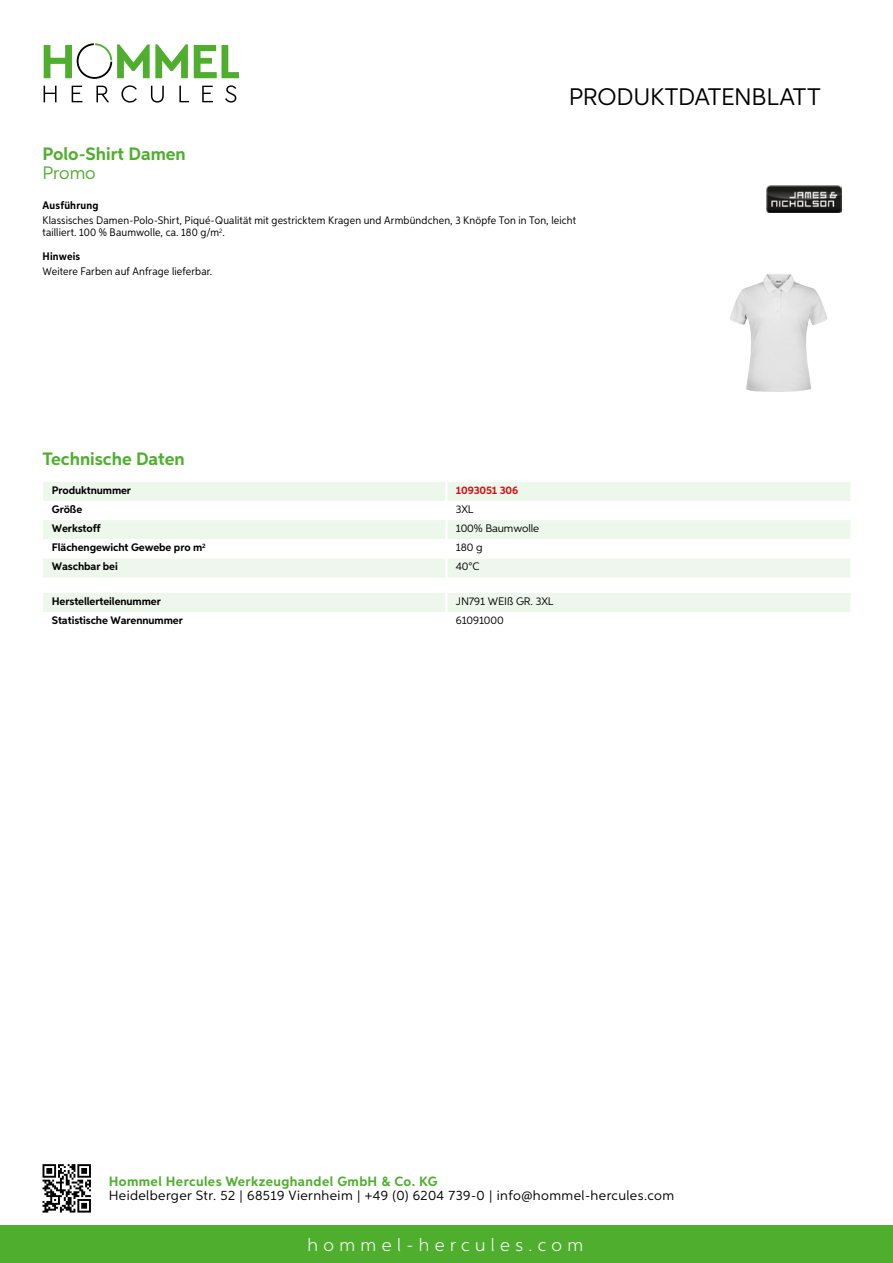
<style>
.page{position:relative;width:893px;height:1263px;background:#fff}
.page>*{position:absolute;margin:0;border:0;box-sizing:border-box;transform-origin:0 0}
.t1{font:24px "Aspira";letter-spacing:-.01em;color:#000}
.t2{font:700 18px "Aspira";color:#50ae2f}
.t3{font:300 18px "Aspira";letter-spacing:.3em;color:#fff}
.t4{font:18px "Aspira";color:#50ae2f}
.t5{font:13.5px "Aspira";letter-spacing:.03em;color:#000}
.t6{font:700 13.5px "Aspira";letter-spacing:.03em;color:#50ae2f}
.t7{font:10.95px/12px "Aspira Nar";letter-spacing:.015em;color:#000}
.t8{font:700 10.95px "Aspira";letter-spacing:-.01em;color:#000}
.t9{font:10.95px "Aspira";letter-spacing:-.01em;color:#000}
.t10{font:700 10.95px "Aspira Nar";letter-spacing:.02em;color:#000}
.t11{font:700 10.95px "Aspira";letter-spacing:-.01em;color:#cd1013}
</style>
<div class="page">
<div style="left:0;top:1226px;width:893px;height:37px;background:#50ae2f"></div>
<svg style="left:43px;top:1164px;width:48px;height:48px"></svg>
<svg style="left:194px;top:45px;width:45px;height:33px"></svg>
<svg style="left:44px;top:43px;width:144px;height:36px"></svg>
<svg style="left:44px;top:86px;width:13px;height:16px"></svg>
<svg style="left:72px;top:86px;width:10px;height:16px"></svg>
<svg style="left:96px;top:86px;width:13px;height:16px"></svg>
<svg style="left:121px;top:85px;width:16px;height:18px"></svg>
<svg style="left:151px;top:86px;width:13px;height:17px"></svg>
<svg style="left:179px;top:86px;width:10px;height:16px"></svg>
<svg style="left:202px;top:86px;width:11px;height:16px"></svg>
<svg style="left:225px;top:85px;width:11px;height:18px"></svg>
<div style="left:43px;top:482px;width:807px;height:95px;background:#eef7eb"></div>
<svg style="left:43px;top:501px;width:807px;height:57px"></svg>
<hr style="left:445px;top:482px;width:3px;height:19px;background:#fff">
<hr style="left:445px;top:501px;width:3px;height:19px;background:#fff">
<hr style="left:445px;top:520px;width:3px;height:19px;background:#fff">
<hr style="left:445px;top:539px;width:3px;height:19px;background:#fff">
<hr style="left:445px;top:558px;width:3px;height:19px;background:#fff">
<div style="left:43px;top:593px;width:807px;height:19px;background:#eef7eb"></div>
<img style="left:730px;top:274px;width:37px;height:113px">
<img style="left:766px;top:185px;width:76px;height:27px">
<h1 class="t1" style="left:569px;top:82px;width:253px">Produktdatenblatt</h1>
<h2 class="t2" style="left:43px;top:142px;width:145px">Polo-Shirt Damen</h2>
<h2 class="t4" style="left:43px;top:162px;width:55px">Promo</h2>
<p class="t10" style="left:43px;top:199px;width:58px">Ausführung</p>
<p class="t7" style="left:43px;top:214px;width:535px">Klassisches Damen-Polo-Shirt, Piqué-Qualität mit gestricktem Kragen und Armbündchen, 3 Knöpfe Ton in Ton, leicht tailliert. 100 % Baumwolle, ca. 180 g/m<sup>2</sup>.</p>
<p class="t10" style="left:43px;top:249px;width:39px">Hinweis</p>
<p class="t7" style="left:43px;top:265px;width:171px">Weitere Farben auf Anfrage lieferbar.</p>
<h2 class="t2" style="left:43px;top:448px;width:144px">Technische Daten</h2>
<p class="t8" style="left:52px;top:483px;width:81px">Produktnummer</p>
<p class="t11" style="left:456px;top:483px;width:64px">1093051 306</p>
<p class="t8" style="left:52px;top:502px;width:32px">Größe</p>
<p class="t9" style="left:456px;top:502px;width:18px">3XL</p>
<p class="t8" style="left:52px;top:521px;width:50px">Werkstoff</p>
<p class="t9" style="left:456px;top:522px;width:85px">100% Baumwolle</p>
<p class="t8" style="left:52px;top:541px;width:155px">Flächengewicht Gewebe pro m<sup>2</sup></p>
<p class="t9" style="left:456px;top:541px;width:28px">180 g</p>
<p class="t8" style="left:52px;top:560px;width:68px">Waschbar bei</p>
<p class="t9" style="left:456px;top:560px;width:25px">40°C</p>
<p class="t8" style="left:52px;top:594px;width:111px">Herstellerteilenummer</p>
<p class="t9" style="left:456px;top:594px;width:98px">JN791 WEIß GR. 3XL</p>
<p class="t8" style="left:52px;top:613px;width:132px">Statistische Warennummer</p>
<p class="t9" style="left:456px;top:613px;width:49px">61091000</p>
<p class="t6" style="left:109px;top:1172px;width:330px">Hommel Hercules Werkzeughandel GmbH &amp; Co. KG</p>
<p class="t5" style="left:109px;top:1187px;width:567px">Heidelberger Str. 52 | 68519 Viernheim | +49 (0) 6204 739-0 | info@hommel-hercules.com</p>
<h2 class="t3" style="left:307px;top:1234px;width:277px">hommel-hercules.com</h2>
</div>
